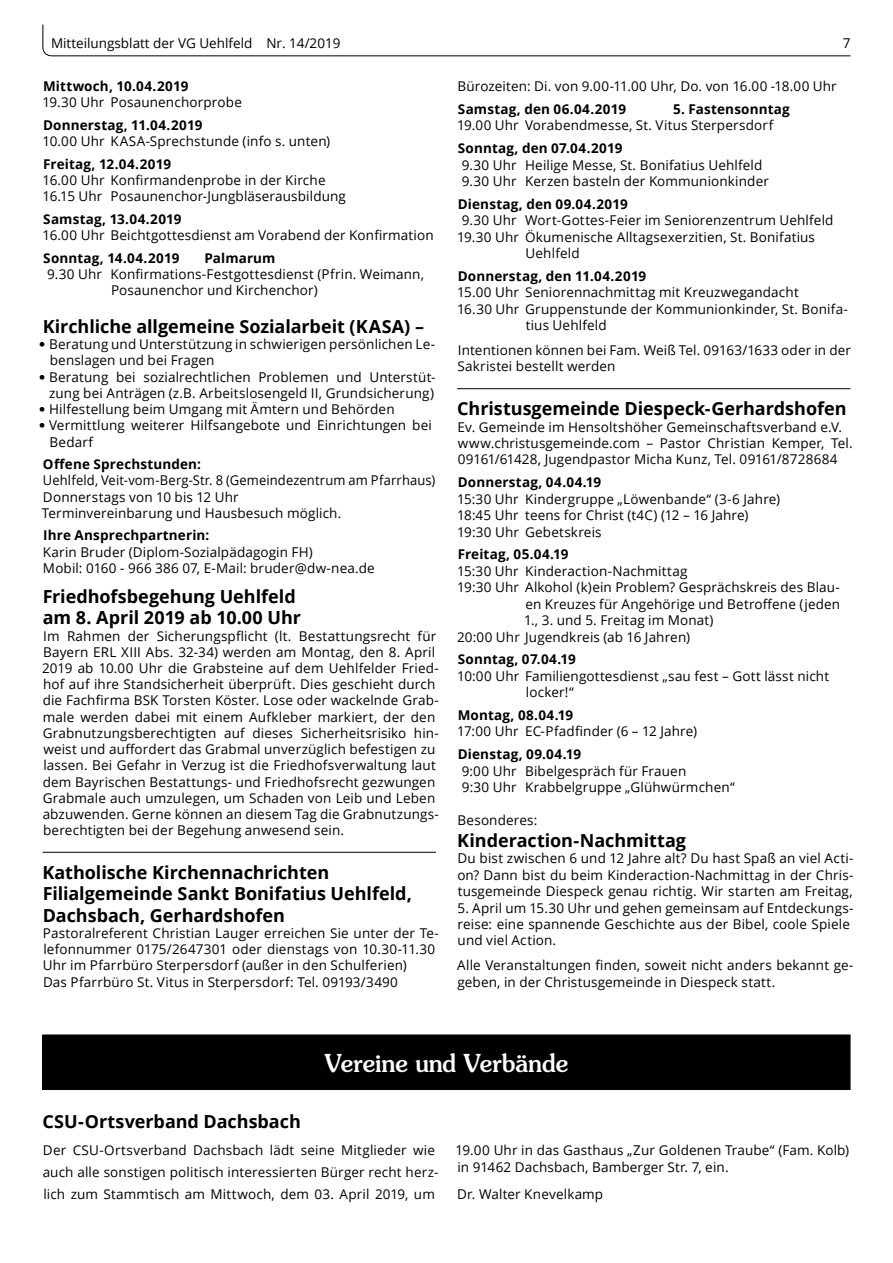
<style>
.page{position:relative;width:893px;height:1263px;background:#fff}
.page>*{position:absolute;margin:0;border:0;box-sizing:border-box;transform-origin:0 0}
.t1{font:500 24.75px "Souvenir";color:#fff;scale:.95 1}
.t2{font:700 18px/21.6px "Open Sans";letter-spacing:-.005em;color:#000}
.t3{font:13.5px/16.2px "Open Sans";letter-spacing:.01em;color:#000}
.t4{font:700 13.5px "Open Sans";letter-spacing:.01em;color:#000}
.t5{font:13.5px/16.2px "Open Sans";letter-spacing:.01em;color:#000;scale:.96 1}
.s1{font-family:"Stone Serif"}
</style>
<div class="page">
<svg style="left:42px;top:24px;width:809px;height:33px"></svg>
<hr style="left:43px;top:852px;width:393px;height:1px;background:#000">
<hr style="left:457px;top:388px;width:393px;height:1px;background:#000">
<div style="left:43px;top:1035px;width:807px;height:54px;background:#000"></div>
<div style="left:43px;top:1034px;width:807px;height:56px;border:1px solid #000"></div>
<p class="t3" style="left:51px;top:34px;width:291px">Mitteilungsblatt der VG Uehlfeld Nr. 14/2019</p>
<p class="t3" style="left:843px;top:34px;width:9px">7</p>
<p class="t4" style="left:43px;top:77px;width:147px">Mittwoch, 10.04.2019</p>
<p class="t3" style="left:43px;top:94px;width:201px">19.30 Uhr Posaunenchorprobe</p>
<p class="t4" style="left:43px;top:116px;width:161px">Donnerstag, 11.04.2019</p>
<p class="t3" style="left:43px;top:133px;width:289px">10.00 Uhr KASA-Sprechstunde (info s. unten)</p>
<p class="t4" style="left:43px;top:154px;width:129px">Freitag, 12.04.2019</p>
<p class="t3" style="left:43px;top:172px;width:305px">16.00 Uhr Konfirmandenprobe in der Kirche<br>16.15 Uhr Posaunenchor-Jungbläserausbildung</p>
<p class="t4" style="left:43px;top:209px;width:140px">Samstag, 13.04.2019</p>
<p class="t3" style="left:43px;top:227px;width:393px">16.00 Uhr Beichtgottesdienst am Vorabend der Konfirmation</p>
<p class="t4" style="left:43px;top:248px;width:138px">Sonntag, 14.04.2019</p>
<p class="t4" style="left:205px;top:248px;width:72px">Palmarum</p>
<p class="t3" style="left:111px;top:266px;width:315px;text-indent:-64px">9.30 Uhr Konfirmations-Festgottesdienst (Pfrin. Weimann,<br>Posaunenchor und Kirchenchor)</p>
<h2 class="t2" style="left:43px;top:315px;width:383px">Kirchliche allgemeine Sozialarbeit (KASA) –</h2>
<p class="t3" style="left:50px;top:336px;width:387px;text-indent:-11px"><span class="s1">•</span> Beratung und Unterstützung in schwierigen persönlichen Le&shy;benslagen und bei Fragen</p>
<p class="t3" style="left:39px;top:368px;width:398px;text-align:right"><span class="s1">•</span> Beratung bei sozialrechtlichen Problemen und Unterstüt&shy;zung bei Anträgen (z.B. Arbeitslosengeld II, Grundsicherung)</p>
<p class="t3" style="left:39px;top:401px;width:357px"><span class="s1">•</span> Hilfestellung beim Umgang mit Ämtern und Behörden</p>
<p class="t3" style="left:50px;top:417px;width:384px;text-indent:-11px"><span class="s1">•</span> Vermittlung weiterer Hilfsangebote und Einrichtungen bei<br>Bedarf</p>
<p class="t4" style="left:43px;top:455px;width:160px">Offene Sprechstunden:</p>
<p class="t5" style="left:42px;top:472px;width:411px">Uehlfeld, Veit-vom-Berg-Str. 8 (Gemeindezentrum am Pfarrhaus)<br>Donnerstags von 10 bis 12 Uhr<br>Terminvereinbarung und Hausbesuch möglich.</p>
<p class="t4" style="left:43px;top:526px;width:168px">Ihre Ansprechpartnerin:</p>
<p class="t3" style="left:43px;top:543px;width:333px">Karin Bruder (Diplom-Sozialpädagogin FH)<br>Mobil: 0160 - 966 386 07, E-Mail: bruder@dw-nea.de</p>
<h2 class="t2" style="left:43px;top:585px;width:260px">Friedhofsbegehung Uehlfeld am 8. April 2019 ab 10.00 Uhr</h2>
<p class="t3" style="left:42px;top:627px;width:398px">Im Rahmen der Sicherungspflicht (lt. Bestattungsrecht für Bayern ERL XIII Abs. 32-34) werden am Montag, den 8. April 2019 ab 10.00 Uhr die Grabsteine auf dem Uehlfelder Fried&shy;hof auf ihre Standsicherheit überprüft. Dies geschieht durch die Fachfirma BSK Torsten Köster. Lose oder wackelnde Grab&shy;male werden dabei mit einem Aufkleber markiert, der den Grabnutzungsberechtigten auf dieses Sicherheitsrisiko hin&shy;weist und auffordert das Grabmal unverzüglich befestigen zu lassen. Bei Gefahr in Verzug ist die Friedhofsverwaltung laut dem Bayrischen Bestattungs- und Friedhofsrecht gezwungen Grabmale auch umzulegen, um Schaden von Leib und Leben abzuwenden. Gerne können an diesem Tag die Grabnutzungs&shy;berechtigten bei der Begehung anwesend sein.</p>
<h2 class="t2" style="left:43px;top:861px;width:371px">Katholische Kirchennachrichten<br>Filialgemeinde Sankt Bonifatius Uehlfeld,<br>Dachsbach, Gerhardshofen</h2>
<p class="t3" style="left:43px;top:925px;width:397px">Pastoralreferent Christian Lauger erreichen Sie unter der Te&shy;lefonnummer 0175/2647301 oder dienstags von 10.30-11.30<br>Uhr im Pfarrbüro Sterpersdorf (außer in den Schulferien)<br>Das Pfarrbüro St. Vitus in Sterpersdorf: Tel. 09193/3490</p>
<p class="t3" style="left:458px;top:78px;width:381px">Bürozeiten: Di. von 9.00-11.00 Uhr, Do. von 16.00 -18.00 Uhr</p>
<p class="t4" style="left:458px;top:100px;width:170px">Samstag, den 06.04.2019</p>
<p class="t4" style="left:673px;top:100px;width:118px">5. Fastensonntag</p>
<p class="t3" style="left:457px;top:117px;width:318px">19.00 Uhr Vorabendmesse, St. Vitus Sterpersdorf</p>
<p class="t4" style="left:458px;top:139px;width:166px">Sonntag, den 07.04.2019</p>
<p class="t3" style="left:462px;top:156px;width:309px">9.30 Uhr Heilige Messe, St. Bonifatius Uehlfeld<br>9.30 Uhr Kerzen basteln der Kommunionkinder</p>
<p class="t4" style="left:458px;top:194px;width:172px">Dienstag, den 09.04.2019</p>
<p class="t3" style="left:462px;top:212px;width:373px">9.30 Uhr Wort-Gottes-Feier im Seniorenzentrum Uehlfeld</p>
<p class="t3" style="left:457px;top:228px;width:359px">19.30 Uhr Ökumenische Alltagsexerzitien, St. Bonifatius</p>
<p class="t3" style="left:526px;top:245px;width:56px">Uehlfeld</p>
<p class="t4" style="left:458px;top:267px;width:190px">Donnerstag, den 11.04.2019</p>
<p class="t3" style="left:457px;top:284px;width:343px">15.00 Uhr Seniorennachmittag mit Kreuzwegandacht</p>
<p class="t3" style="left:457px;top:300px;width:392px">16.30 Uhr Gruppenstunde der Kommunionkinder, St. Bonifa-</p>
<p class="t3" style="left:526px;top:317px;width:82px">tius Uehlfeld</p>
<p class="t3" style="left:457px;top:342px;width:395px">Intentionen können bei Fam. Weiß Tel. 09163/1633 oder in der<br>Sakristei bestellt werden</p>
<h2 class="t2" style="left:457px;top:397px;width:391px">Christusgemeinde Diespeck-Gerhardshofen</h2>
<p class="t3" style="left:458px;top:418px;width:397px">Ev. Gemeinde im Hensoltshöher Gemeinschaftsverband e.V. www.christusgemeinde.com – Pastor Christian Kemper, Tel.<br>09161/61428, Jugendpastor Micha Kunz, Tel. 09161/8728684</p>
<p class="t4" style="left:458px;top:473px;width:145px">Donnerstag, 04.04.19</p>
<p class="t3" style="left:457px;top:490px;width:325px">15:30 Uhr Kindergruppe „Löwenbande“ (3-6 Jahre)<br>18:45 Uhr teens for Christ (t4C) (12 – 16 Jahre)<br>19:30 Uhr Gebetskreis</p>
<p class="t4" style="left:458px;top:545px;width:112px">Freitag, 05.04.19</p>
<p class="t3" style="left:457px;top:562px;width:232px">15:30 Uhr Kinderaction-Nachmittag</p>
<p class="t3" style="left:457px;top:579px;width:384px">19:30 Uhr Alkohol (k)ein Problem? Gesprächskreis des Blau-</p>
<p class="t3" style="left:525px;top:595px;width:316px">en Kreuzes für Angehörige und Betroffene (jeden</p>
<p class="t3" style="left:524px;top:612px;width:191px">1., 3. und 5. Freitag im Monat)</p>
<p class="t3" style="left:457px;top:628px;width:234px">20:00 Uhr Jugendkreis (ab 16 Jahren)</p>
<p class="t4" style="left:458px;top:650px;width:119px">Sonntag, 07.04.19</p>
<p class="t3" style="left:526px;top:667px;width:305px;text-indent:-69px">10:00 Uhr Familiengottesdienst „sau fest – Gott lässt nicht locker!“</p>
<p class="t4" style="left:458px;top:706px;width:117px">Montag, 08.04.19</p>
<p class="t3" style="left:457px;top:723px;width:241px">17:00 Uhr EC-Pfadfinder (6 – 12 Jahre)</p>
<p class="t4" style="left:458px;top:745px;width:125px">Dienstag, 09.04.19</p>
<p class="t3" style="left:462px;top:762px;width:275px">9:00 Uhr Bibelgespräch für Frauen<br>9:30 Uhr Krabbelgruppe „Glühwürmchen“</p>
<p class="t3" style="left:458px;top:812px;width:81px">Besonderes:</p>
<h2 class="t2" style="left:457px;top:829px;width:230px">Kinderaction-Nachmittag</h2>
<p class="t3" style="left:457px;top:850px;width:398px;text-align:justify">Du bist zwischen 6 und 12 Jahre alt? Du hast Spaß an viel Acti&shy;on? Dann bist du beim Kinderaction-Nachmittag in der Chris&shy;tusgemeinde Diespeck genau richtig. Wir starten am Freitag,</p>
<p class="t3" style="left:457px;top:899px;width:397px">5. April um 15.30 Uhr und gehen gemeinsam auf Entdeckungs&shy;reise: eine spannende Geschichte aus der Bibel, coole Spiele und viel Action.</p>
<p class="t3" style="left:457px;top:957px;width:398px">Alle Veranstaltungen finden, soweit nicht anders bekannt ge&shy;geben, in der Christusgemeinde in Diespeck statt.</p>
<h1 class="t1" style="left:325px;top:1048px;width:258px">Vereine und Verbände</h1>
<h2 class="t2" style="left:43px;top:1110px;width:260px">CSU-Ortsverband Dachsbach</h2>
<p class="t3" style="left:43px;top:1138px;width:397px;line-height:22.4px">Der CSU-Ortsverband Dachsbach lädt seine Mitglieder wie auch alle sonstigen politisch interessierten Bürger recht herz&shy;lich zum Stammtisch am Mittwoch, dem 03. April 2019, um</p>
<p class="t3" style="left:456px;top:1141px;width:395px;line-height:17.4px">19.00 Uhr in das Gasthaus „Zur Goldenen Traube“ (Fam. Kolb) in 91462 Dachsbach, Bamberger Str. 7, ein.</p>
<p class="t3" style="left:457px;top:1185px;width:148px">Dr. Walter Knevelkamp</p>
</div>
